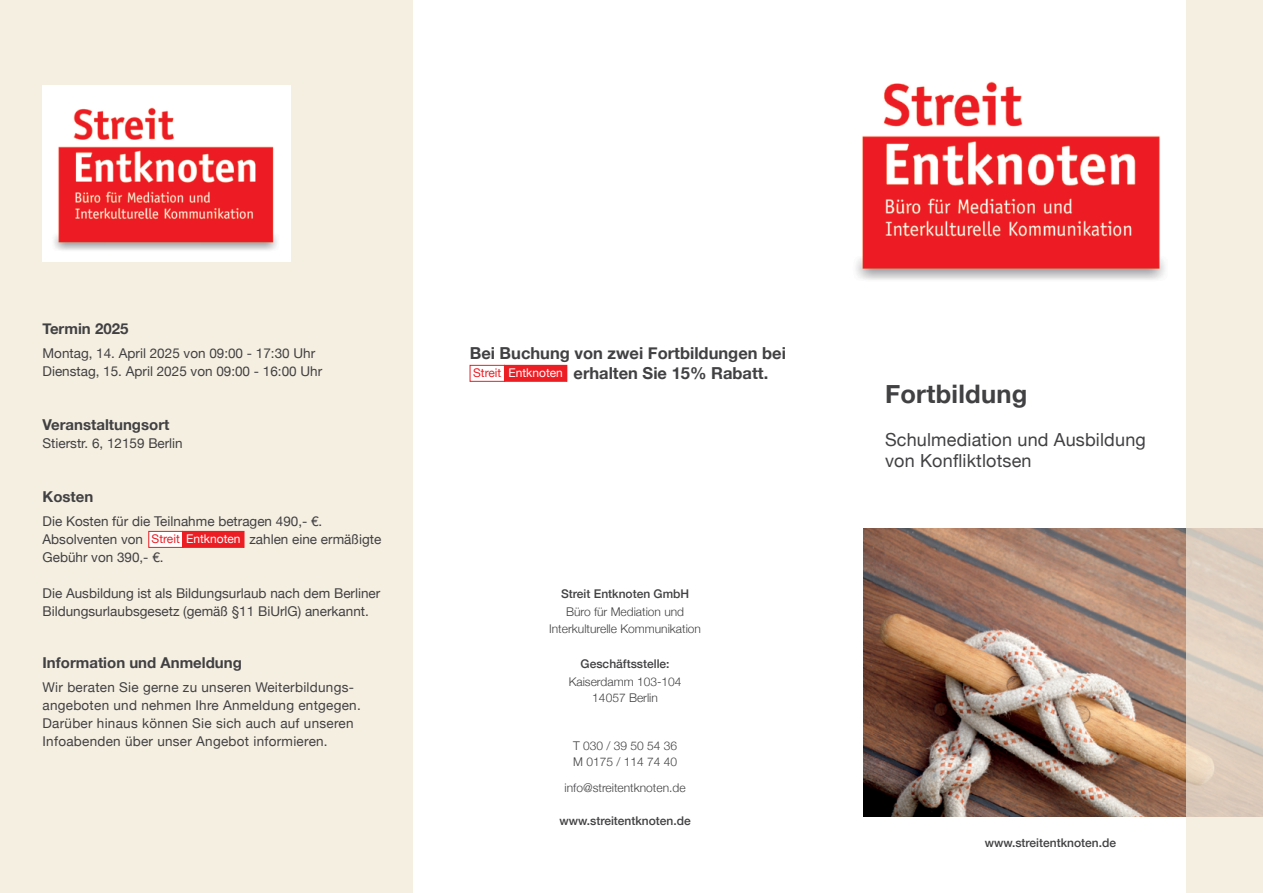
<style>
.page{position:relative;width:1263px;height:893px;background:#fff}
.page>*{position:absolute;margin:0;border:0;box-sizing:border-box;transform-origin:0 0}
.t1{font:700 25.5px "Helvetica Neue";letter-spacing:.01em;color:#414042}
.t2{font:18px "Helvetica Neue";letter-spacing:.01em;color:#414042}
.t3{font:700 16.5px "Helvetica Neue";color:#414042}
.t4{font:700 15px "Helvetica Neue";color:#414042}
.t5{font:13.5px/18px "Helvetica Neue";color:#414042}
.t6{font:13.5px "Helvetica Neue";letter-spacing:.02em;color:#414042}
.t7{font:300 12px/16.5px "Helvetica Neue";color:#414042;text-align:center}
.t8{font:500 12px "Helvetica Neue";color:#414042}
.t9{font:12px "Helvetica Neue";color:#fff}
.t10{font:12px "Helvetica Neue";color:#ed1d24}
</style>
<div class="page">
<div style="left:1186px;top:0;width:77px;height:893px;background:#f5efe2"></div>
<img style="left:863px;top:529px;width:323px;height:287px">
<img style="left:856px;top:81px;width:309px;height:199px">
<svg style="left:1186px;top:528px;width:77px;height:289px;background:#decebf"></svg>
<div style="left:0;top:0;width:412px;height:893px;background:#f5efe2"></div>
<img style="left:43px;top:85px;width:247px;height:177px">
<div style="left:149px;top:531px;width:34px;height:16px;background:#fff"></div>
<div style="left:148px;top:531px;width:35px;height:17px;border:1px solid #ed1d24"></div>
<div style="left:183px;top:531px;width:61px;height:16px;background:#ed1d24"></div>
<div style="left:182px;top:531px;width:62px;height:17px;border:1px solid #ed1d24"></div>
<div style="left:469px;top:365px;width:36px;height:17px;border:1px solid #ed1d24"></div>
<div style="left:505px;top:365px;width:62px;height:16px;background:#ed1d24"></div>
<div style="left:504px;top:365px;width:63px;height:17px;border:1px solid #ed1d24"></div>
<p class="t4" style="left:43px;top:316px;width:87px">Termin 2025</p>
<p class="t5" style="left:43px;top:345px;width:274px">Montag, 14. April 2025 von 09:00 - 17:30 Uhr</p>
<p class="t5" style="left:43px;top:363px;width:281px">Dienstag, 15. April 2025 von 09:00 - 16:00 Uhr</p>
<p class="t4" style="left:43px;top:412px;width:128px">Veranstaltungsort</p>
<p class="t5" style="left:43px;top:435px;width:142px">Stierstr. 6, 12159 Berlin</p>
<p class="t4" style="left:43px;top:484px;width:52px">Kosten</p>
<p class="t5" style="left:43px;top:513px;width:281px">Die Kosten für die Teilnahme betragen 490,- €.</p>
<p class="t5" style="left:43px;top:531px;width:102px">Absolventen von</p>
<p class="t5" style="left:249px;top:531px;width:133px">zahlen eine ermäßigte</p>
<p class="t5" style="left:43px;top:549px;width:123px">Gebühr von 390,- €.</p>
<p class="t5" style="left:43px;top:585px;width:339px">Die Ausbildung ist als Bildungsurlaub nach dem Berliner<br>Bildungsurlaubsgesetz (gemäß §11 BiUrlG) anerkannt.</p>
<p class="t4" style="left:43px;top:651px;width:201px">Information und Anmeldung</p>
<p class="t6" style="left:43px;top:677px;width:313px">Wir beraten Sie gerne zu unseren Weiterbildungs-</p>
<p class="t6" style="left:43px;top:695px;width:320px">angeboten und nehmen Ihre Anmeldung entgegen.</p>
<p class="t6" style="left:43px;top:713px;width:313px">Darüber hinaus können Sie sich auch auf unseren</p>
<p class="t6" style="left:43px;top:731px;width:287px">Infoabenden über unser Angebot informieren.</p>
<p class="t10" style="left:152px;top:530px;width:30px">Streit</p>
<p class="t9" style="left:186px;top:530px;width:56px">Entknoten</p>
<p class="t3" style="left:470px;top:341px;width:318px">Bei Buchung von zwei Fortbildungen bei</p>
<p class="t10" style="left:473px;top:364px;width:30px">Streit</p>
<p class="t9" style="left:508px;top:364px;width:56px">Entknoten</p>
<p class="t3" style="left:574px;top:360px;width:196px">erhalten Sie 15% Rabatt.</p>
<p class="t8" style="left:561px;top:585px;width:130px">Streit Entknoten GmbH</p>
<p class="t7" style="left:549px;top:603px;width:153px">Büro für Mediation und<br>Interkulturelle Kommunikation</p>
<p class="t8" style="left:581px;top:654px;width:90px">Geschäftsstelle:</p>
<p class="t7" style="left:569px;top:672px;width:114px">Kaiserdamm 103-104</p>
<p class="t7" style="left:592px;top:689px;width:67px">14057 Berlin</p>
<p class="t7" style="left:573px;top:736px;width:106px">T 030 / 39 50 54 36</p>
<p class="t7" style="left:573px;top:753px;width:105px">M 0175 / 114 74 40</p>
<p class="t7" style="left:565px;top:778px;width:122px">info@streitentknoten.de</p>
<p class="t8" style="left:559px;top:811px;width:133px">www.streitentknoten.de</p>
<p class="t1" style="left:885px;top:373px;width:144px">Fortbildung</p>
<p class="t2" style="left:885px;top:426px;width:262px">Schulmediation und Ausbildung</p>
<p class="t2" style="left:885px;top:448px;width:148px">von Konfliktlotsen</p>
<p class="t8" style="left:985px;top:833px;width:133px">www.streitentknoten.de</p>
</div>
